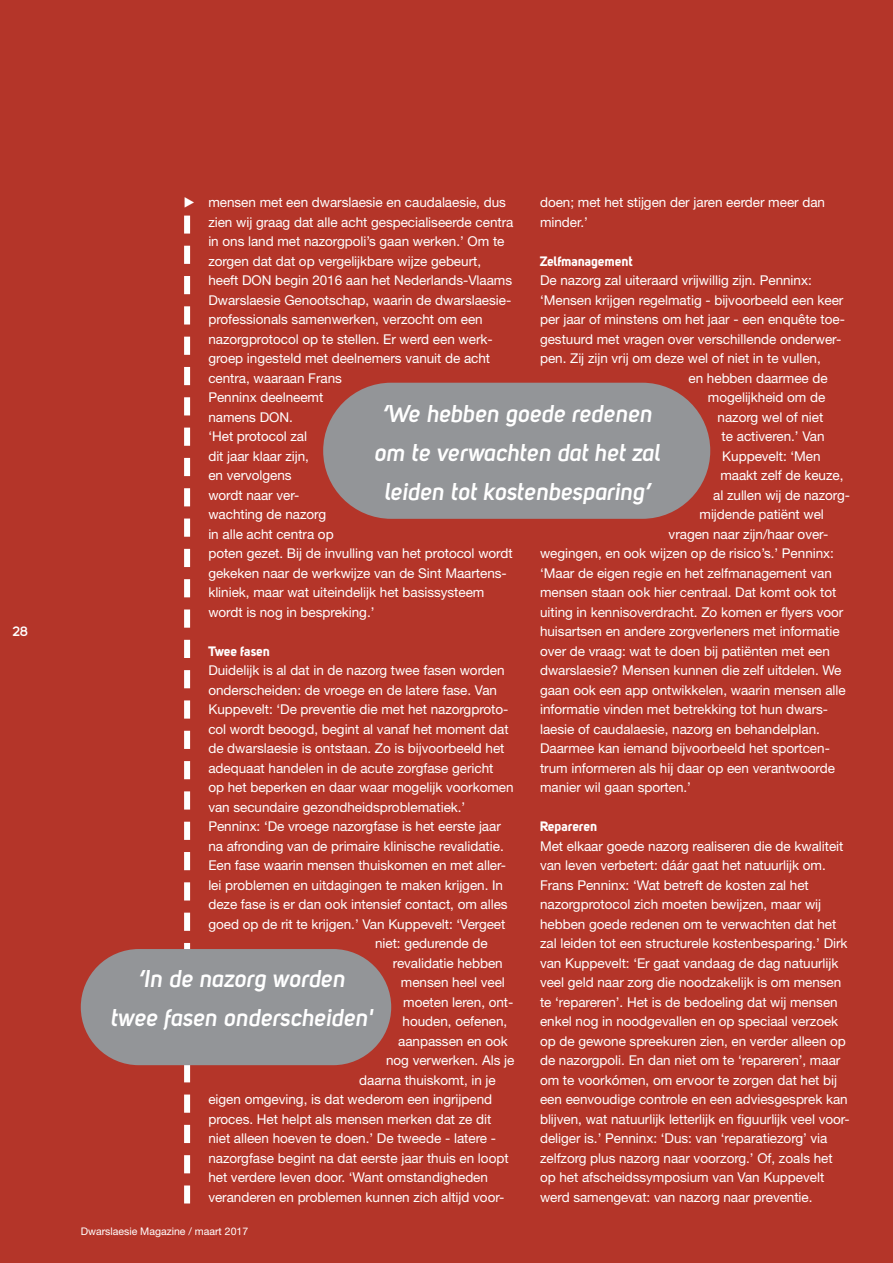
<style>
.page{position:relative;width:893px;height:1263px;background:#b43529}
.page>*{position:absolute;margin:0;border:0;box-sizing:border-box;transform-origin:0 0}
.t1{font:24px/39px "Uni Sans Semi Bold Italic";color:#fff;text-align:center}
.t2{font:13.5px/19.5px "Helvetica Neue";color:#fff}
.t3{font:13.5px "Uni Sans Bold";letter-spacing:-.005em;color:#fff}
.t4{font:700 13.5px "Uni Sans Semi";color:#fff}
.t5{font:10.5px "Helvetica Neue";color:#fff}
</style>
<div class="page">
<svg style="left:184px;top:245px;width:6px;height:929px"></svg>
<div style="left:184px;top:216px;width:6px;height:18px;background:#fff"></div>
<div style="left:184px;top:1185px;width:6px;height:18px;background:#fff"></div>
<div style="left:81px;top:949px;width:310px;height:116px;background:#939598;border-radius:58px"></div>
<div style="left:323px;top:383px;width:387px;height:136px;background:#939598;border-radius:68px"></div>
<p class="t4" style="left:13px;top:626px;width:17px">28</p>
<p class="t2" style="left:540px;top:194px;width:287px">doen; met het stijgen der jaren eerder meer dan minder.’</p>
<p class="t3" style="left:540px;top:256px;width:94px">Zelfmanagement</p>
<p class="t2" style="left:540px;top:272px;width:273px">De nazorg zal uiteraard vrijwillig zijn. Penninx:</p>
<p class="t2" style="left:540px;top:292px;width:305px">‘Mensen krijgen regelmatig - bijvoorbeeld een keer</p>
<p class="t2" style="left:540px;top:311px;width:306px">per jaar of minstens om het jaar - een enquête toe-</p>
<p class="t2" style="left:540px;top:331px;width:303px">gestuurd met vragen over verschillende onderwer-</p>
<p class="t2" style="left:540px;top:350px;width:282px">pen. Zij zijn vrij om deze wel of niet in te vullen,</p>
<p class="t2" style="left:689px;top:370px;width:141px">en hebben daarmee de</p>
<p class="t2" style="left:708px;top:389px;width:119px">mogelijkheid om de</p>
<p class="t2" style="left:718px;top:409px;width:107px">nazorg wel of niet</p>
<p class="t2" style="left:722px;top:428px;width:104px">te activeren.’ Van</p>
<p class="t2" style="left:722px;top:448px;width:100px">Kuppevelt: ‘Men</p>
<p class="t2" style="left:720px;top:467px;width:125px">maakt zelf de keuze,</p>
<p class="t2" style="left:713px;top:487px;width:138px">al zullen wij de nazorg-</p>
<p class="t2" style="left:699px;top:506px;width:126px">mijdende patiënt wel</p>
<p class="t2" style="left:669px;top:526px;width:161px">vragen naar zijn/haar over-</p>
<p class="t2" style="left:540px;top:545px;width:295px">wegingen, en ook wijzen op de risico’s.’ Penninx:</p>
<p class="t2" style="left:540px;top:565px;width:293px">‘Maar de eigen regie en het zelfmanagement van</p>
<p class="t2" style="left:540px;top:584px;width:298px">mensen staan ook hier centraal. Dat komt ook tot</p>
<p class="t2" style="left:540px;top:604px;width:305px">uiting in kennisoverdracht. Zo komen er flyers voor</p>
<p class="t2" style="left:540px;top:623px;width:301px">huisartsen en andere zorgverleners met informatie</p>
<p class="t2" style="left:540px;top:643px;width:291px">over de vraag: wat te doen bij patiënten met een</p>
<p class="t2" style="left:540px;top:662px;width:303px">dwarslaesie? Mensen kunnen die zelf uitdelen. We</p>
<p class="t2" style="left:540px;top:682px;width:307px">gaan ook een app ontwikkelen, waarin mensen alle</p>
<p class="t2" style="left:540px;top:701px;width:290px">informatie vinden met betrekking tot hun dwars-</p>
<p class="t2" style="left:540px;top:720px;width:281px">laesie of caudalaesie, nazorg en behandelplan.</p>
<p class="t2" style="left:540px;top:740px;width:291px">Daarmee kan iemand bijvoorbeeld het sportcen-</p>
<p class="t2" style="left:540px;top:759px;width:296px">trum informeren als hij daar op een verantwoorde</p>
<p class="t2" style="left:540px;top:779px;width:152px">manier wil gaan sporten.’</p>
<p class="t3" style="left:540px;top:822px;width:59px">Repareren</p>
<p class="t2" style="left:540px;top:837px;width:311px">Met elkaar goede nazorg realiseren die de kwaliteit van leven verbetert: dáár gaat het natuurlijk om.<br>Frans Penninx: ‘Wat betreft de kosten zal het nazorgprotocol zich moeten bewijzen, maar wij hebben goede redenen om te verwachten dat het zal leiden tot een structurele kostenbesparing.’ Dirk van Kuppevelt: ‘Er gaat vandaag de dag natuurlijk veel geld naar zorg die noodzakelijk is om mensen te ‘repareren’. Het is de bedoeling dat wij mensen enkel nog in noodgevallen en op speciaal verzoek op de gewone spreekuren zien, en verder alleen op de nazorgpoli. En dan niet om te ‘repareren’, maar om te voorkómen, om ervoor te zorgen dat het bij een eenvoudige controle en een adviesgesprek kan blijven, wat natuurlijk letterlijk en figuurlijk veel voor&shy;deliger is.’ Penninx: ‘Dus: van ‘reparatiezorg’ via zelfzorg plus nazorg naar voorzorg.’ Of, zoals het op het afscheidssymposium van Van Kuppevelt werd samengevat: van nazorg naar preventie.</p>
<p class="t2" style="left:208px;top:194px;width:307px">mensen met een dwarslaesie en caudalaesie, dus zien wij graag dat alle acht gespecialiseerde centra in ons land met nazorgpoli’s gaan werken.’ Om te zorgen dat dat op vergelijkbare wijze gebeurt, heeft DON begin 2016 aan het Nederlands-Vlaams Dwarslaesie Genootschap, waarin de dwarslaesie&shy;professionals samenwerken, verzocht om een nazorgprotocol op te stellen. Er werd een werk&shy;groep ingesteld met deelnemers vanuit de acht centra, waaraan Frans<br>Penninx deelneemt<br>namens DON.<br>‘Het protocol zal<br>dit jaar klaar zijn,<br>en vervolgens<br>wordt naar ver-<br>wachting de nazorg<br>in alle acht centra op<br>poten gezet. Bij de invulling van het protocol wordt gekeken naar de werkwijze van de Sint Maartens&shy;kliniek, maar wat uiteindelijk het basissysteem wordt is nog in bespreking.’</p>
<p class="t3" style="left:208px;top:646px;width:63px">Twee fasen</p>
<p class="t2" style="left:208px;top:662px;width:298px">Duidelijk is al dat in de nazorg twee fasen worden</p>
<p class="t2" style="left:208px;top:682px;width:290px">onderscheiden: de vroege en de latere fase. Van</p>
<p class="t2" style="left:208px;top:701px;width:302px">Kuppevelt: ‘De preventie die met het nazorgproto-</p>
<p class="t2" style="left:208px;top:720px;width:302px">col wordt beoogd, begint al vanaf het moment dat</p>
<p class="t2" style="left:208px;top:740px;width:298px">de dwarslaesie is ontstaan. Zo is bijvoorbeeld het</p>
<p class="t2" style="left:208px;top:759px;width:287px">adequaat handelen in de acute zorgfase gericht</p>
<p class="t2" style="left:208px;top:779px;width:307px">op het beperken en daar waar mogelijk voorkomen</p>
<p class="t2" style="left:208px;top:798px;width:258px">van secundaire gezondheidsproblematiek.’</p>
<p class="t2" style="left:208px;top:818px;width:294px">Penninx: ‘De vroege nazorgfase is het eerste jaar</p>
<p class="t2" style="left:208px;top:837px;width:297px">na afronding van de primaire klinische revalidatie.</p>
<p class="t2" style="left:208px;top:857px;width:299px">Een fase waarin mensen thuiskomen en met aller-</p>
<p class="t2" style="left:208px;top:876px;width:296px">lei problemen en uitdagingen te maken krijgen. In</p>
<p class="t2" style="left:208px;top:896px;width:301px">deze fase is er dan ook intensief contact, om alles</p>
<p class="t2" style="left:208px;top:915px;width:299px">goed op de rit te krijgen.’ Van Kuppevelt: ‘Vergeet</p>
<p class="t2" style="left:375px;top:935px;width:114px">niet: gedurende de</p>
<p class="t2" style="left:393px;top:954px;width:111px">revalidatie hebben</p>
<p class="t2" style="left:401px;top:974px;width:106px">mensen heel veel</p>
<p class="t2" style="left:403px;top:993px;width:112px">moeten leren, ont-</p>
<p class="t2" style="left:403px;top:1013px;width:106px">houden, oefenen,</p>
<p class="t2" style="left:398px;top:1032px;width:111px">aanpassen en ook</p>
<p class="t2" style="left:386px;top:1052px;width:130px">nog verwerken. Als je</p>
<p class="t2" style="left:359px;top:1071px;width:138px">daarna thuiskomt, in je</p>
<p class="t2" style="left:208px;top:1091px;width:285px">eigen omgeving, is dat wederom een ingrijpend</p>
<p class="t2" style="left:208px;top:1110px;width:285px">proces. Het helpt als mensen merken dat ze dit</p>
<p class="t2" style="left:208px;top:1130px;width:289px">niet alleen hoeven te doen.’ De tweede - latere -</p>
<p class="t2" style="left:208px;top:1149px;width:302px">nazorgfase begint na dat eerste jaar thuis en loopt</p>
<p class="t2" style="left:208px;top:1169px;width:281px">het verdere leven door. ‘Want omstandigheden</p>
<p class="t2" style="left:208px;top:1188px;width:297px">veranderen en problemen kunnen zich altijd voor-</p>
<h1 class="t1" style="left:374px;top:397px;width:287px">‘We hebben goede redenen om te verwachten dat het zal leiden tot kostenbesparing’</h1>
<h1 class="t1" style="left:111px;top:962px;width:264px">‘In de nazorg worden<br>twee fasen onderscheiden'</h1>
<p class="t5" style="left:81px;top:1227px;width:169px">Dwarslaesie Magazine / maart 2017</p>
</div>
